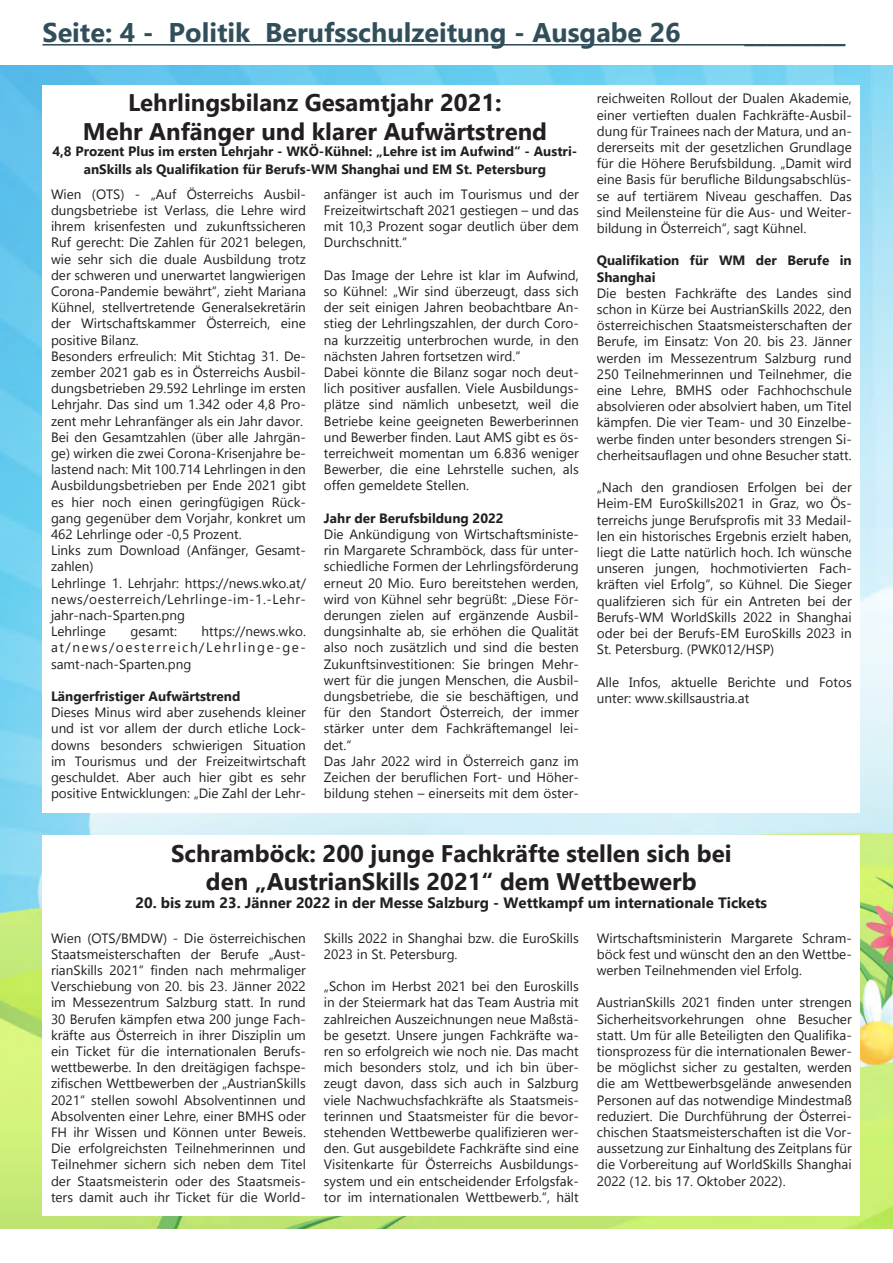
<style>
.page{position:relative;width:893px;height:1263px;background:#fff}
.page>*{position:absolute;margin:0;border:0;box-sizing:border-box;transform-origin:0 0}
.t1{font:700 27px "Gadugi";color:#314f5a}
.t2{font:700 24px/28.8px "Gadugi";color:#231f20;text-align:center}
.t3{font:700 15px "Gadugi";color:#231f20}
.t4{font:13.5px/16.2px "Gadugi";color:#231f20;text-align:justify}
.t5{font:700 13.5px/18px "Gadugi";color:#231f20;text-align:center}
</style>
<div class="page">
<hr style="left:43px;top:44px;width:802px;height:2px;background:#314f5a">
<img style="left:0;top:66px;width:893px;height:1163px">
<div style="left:43px;top:836px;width:817px;height:380px;background:#fff"></div>
<div style="left:43px;top:85px;width:817px;height:727px;background:#fff"></div>
<h1 class="t1" style="left:43px;top:17px;width:640px">Seite: 4 - Politik Berufsschulzeitung - Ausgabe 26</h1>
<h1 class="t1" style="left:745px;top:17px;width:102px">_________</h1>
<h2 class="t2" style="left:83px;top:88px;width:466px">Lehrlingsbilanz Gesamtjahr 2021:<br>Mehr Anfänger und klarer Aufwärtstrend</h2>
<p class="t5" style="left:53px;top:142px;width:526px">4,8 Prozent Plus im ersten Lehrjahr - WKÖ-Kühnel: „Lehre ist im Aufwind“ - Austri&shy;anSkills als Qualifikation für Berufs-WM Shanghai und EM St. Petersburg</p>
<p class="t4" style="left:51px;top:186px;width:256px;text-align:left">Wien (OTS) - „Auf Österreichs Ausbil&shy;dungsbetriebe ist Verlass, die Lehre wird ihrem krisenfesten und zukunftssicheren Ruf gerecht: Die Zahlen für 2021 belegen, wie sehr sich die duale Ausbildung trotz der schweren und unerwartet langwierigen Corona-Pandemie bewährt“, zieht Mariana Kühnel, stellvertretende Generalsekretärin der Wirtschaftskammer Österreich, eine positive Bilanz.<br>Besonders erfreulich: Mit Stichtag 31. De&shy;zember 2021 gab es in Österreichs Ausbil&shy;dungsbetrieben 29.592 Lehrlinge im ersten Lehrjahr. Das sind um 1.342 oder 4,8 Pro&shy;zent mehr Lehranfänger als ein Jahr davor.<br>Bei den Gesamtzahlen (über alle Jahrgän&shy;ge) wirken die zwei Corona-Krisenjahre be&shy;lastend nach: Mit 100.714 Lehrlingen in den Ausbildungsbetrieben per Ende 2021 gibt es hier noch einen geringfügigen Rück&shy;gang gegenüber dem Vorjahr, konkret um 462 Lehrlinge oder -0,5 Prozent.<br>Links zum Download (Anfänger, Gesamt&shy;zahlen)<br>Lehrlinge 1. Lehrjahr: https://news.wko.at/ news/oesterreich/Lehrlinge-im-1.-Lehr&shy;jahr-nach-Sparten.png<br>Lehrlinge</p>
<p class="t4" style="left:324px;top:186px;width:256px">anfänger ist auch im Tourismus und der Freizeitwirtschaft 2021 gestiegen – und das mit 10,3 Prozent sogar deutlich über dem Durchschnitt.“</p>
<p class="t4" style="left:324px;top:267px;width:256px;text-align:left">Das Image der Lehre ist klar im Aufwind, so Kühnel: „Wir sind überzeugt, dass sich der seit einigen Jahren beobachtbare An&shy;stieg der Lehrlingszahlen, der durch Coro&shy;na kurzzeitig unterbrochen wurde, in den nächsten Jahren fortsetzen wird.“<br>Dabei könnte die Bilanz sogar noch deut&shy;lich positiver ausfallen. Viele Ausbildungs&shy;plätze sind nämlich unbesetzt, weil die Betriebe keine geeigneten Bewerberinnen und Bewerber finden. Laut AMS gibt es ös&shy;terreichweit momentan um 6.836 weniger Bewerber, die eine Lehrstelle suchen, als offen gemeldete Stellen.</p>
<p class="t5" style="left:324px;top:509px;width:181px">Jahr der Berufsbildung 2022</p>
<p class="t4" style="left:324px;top:526px;width:256px;text-align:left">Die Ankündigung von Wirtschaftsministe&shy;rin Margarete Schramböck, dass für unter&shy;schiedliche Formen der Lehrlingsförderung erneut 20 Mio. Euro bereitstehen werden, wird von Kühnel sehr begrüßt: „Diese För&shy;derungen zielen auf ergänzende Ausbil&shy;dungsinhalte ab, sie erhöhen die Qualität also noch zusätzlich und sind die besten Zukunftsinvestitionen: Sie bringen Mehr&shy;wert für die jungen Menschen, die Ausbil&shy;dungsbetriebe, die sie beschäftigen, und für den Standort Österreich, der immer stärker unter dem Fachkräftemangel lei&shy;det.“<br>Das Jahr 2022 wird in Österreich ganz im Zeichen der beruflichen Fort- und Höher&shy;bildung stehen – einerseits mit dem öster-</p>
<p class="t4" style="left:51px;top:623px;width:256px;text-indent:151px">https://news.wko. at/news/oesterreich/Lehrlinge-ge&shy;samt-nach-Sparten.png</p>
<p class="t5" style="left:51px;top:687px;width:191px">Längerfristiger Aufwärtstrend</p>
<p class="t4" style="left:51px;top:704px;width:256px">Dieses Minus wird aber zusehends kleiner und ist vor allem der durch etliche Lock&shy;downs besonders schwierigen Situation im Tourismus und der Freizeitwirtschaft geschuldet. Aber auch hier gibt es sehr positive Entwicklungen: „Die Zahl der Lehr-</p>
<p class="t4" style="left:130px;top:623px;width:48px">gesamt:</p>
<p class="t4" style="left:597px;top:90px;width:256px">reichweiten Rollout der Dualen Akademie, einer vertieften dualen Fachkräfte-Ausbil&shy;dung für Trainees nach der Matura, und an&shy;dererseits mit der gesetzlichen Grundlage für die Höhere Berufsbildung. „Damit wird eine Basis für berufliche Bildungsabschlüs&shy;se auf tertiärem Niveau geschaffen. Das sind Meilensteine für die Aus- und Weiter&shy;bildung in Österreich“, sagt Kühnel.</p>
<p class="t5" style="left:597px;top:252px;width:256px;line-height:16.2px;text-align:left">Qualifikation für WM der Berufe in<br>Shanghai</p>
<p class="t4" style="left:597px;top:285px;width:256px">Die besten Fachkräfte des Landes sind schon in Kürze bei AustrianSkills 2022, den österreichischen Staatsmeisterschaften der Berufe, im Einsatz: Von 20. bis 23. Jänner werden im Messezentrum Salzburg rund 250 Teilnehmerinnen und Teilnehmer, die eine Lehre, BMHS oder Fachhochschule absolvieren oder absolviert haben, um Titel kämpfen. Die vier Team- und 30 Einzelbe&shy;werbe finden unter besonders strengen Si&shy;cherheitsauflagen und ohne Besucher statt.</p>
<p class="t4" style="left:597px;top:479px;width:256px">„Nach den grandiosen Erfolgen bei der Heim-EM EuroSkills2021 in Graz, wo Ös&shy;terreichs junge Berufsprofis mit 33 Medail&shy;len ein historisches Ergebnis erzielt haben, liegt die Latte natürlich hoch. Ich wünsche unseren jungen, hochmotivierten Fach&shy;kräften viel Erfolg“, so Kühnel. Die Sieger qualifzieren sich für ein Antreten bei der Berufs-WM WorldSkills 2022 in Shanghai oder bei der Berufs-EM EuroSkills 2023 in St. Petersburg. (PWK012/HSP)</p>
<p class="t4" style="left:597px;top:674px;width:256px">Alle Infos, aktuelle Berichte und Fotos unter: www.skillsaustria.at</p>
<h2 class="t2" style="left:171px;top:838px;width:562px">Schramböck: 200 junge Fachkräfte stellen sich bei den „AustrianSkills 2021“ dem Wettbewerb</h2>
<p class="t3" style="left:136px;top:894px;width:633px">20. bis zum 23. Jänner 2022 in der Messe Salzburg - Wettkampf um internationale Tickets</p>
<p class="t4" style="left:51px;top:930px;width:256px">Wien (OTS/BMDW) - Die österreichischen Staatsmeisterschaften der Berufe „Aust&shy;rianSkills 2021“ finden nach mehrmaliger Verschiebung von 20. bis 23. Jänner 2022 im Messezentrum Salzburg statt. In rund 30 Berufen kämpfen etwa 200 junge Fach&shy;kräfte aus Österreich in ihrer Disziplin um ein Ticket für die internationalen Berufs&shy;wettbewerbe. In den dreitägigen fachspe&shy;zifischen Wettbewerben der „AustrianSkills 2021“ stellen sowohl Absolventinnen und Absolventen einer Lehre, einer BMHS oder FH ihr Wissen und Können unter Beweis.<br>Die erfolgreichsten Teilnehmerinnen und Teilnehmer sichern sich neben dem Titel der Staatsmeisterin oder des Staatsmeis&shy;ters damit auch ihr Ticket für die World-</p>
<p class="t4" style="left:324px;top:930px;width:256px">Skills 2022 in Shanghai bzw. die EuroSkills<br>2023 in St. Petersburg.</p>
<p class="t4" style="left:597px;top:930px;width:256px">Wirtschaftsministerin Margarete Schram&shy;böck fest und wünscht den an den Wettbe&shy;werben Teilnehmenden viel Erfolg.</p>
<p class="t4" style="left:597px;top:994px;width:256px">AustrianSkills 2021 finden unter strengen Sicherheitsvorkehrungen ohne Besucher statt. Um für alle Beteiligten den Qualifika&shy;tionsprozess für die internationalen Bewer&shy;be möglichst sicher zu gestalten, werden die am Wettbewerbsgelände anwesenden Personen auf das notwendige Mindestmaß reduziert. Die Durchführung der Österrei&shy;chischen Staatsmeisterschaften ist die Vor&shy;aussetzung zur Einhaltung des Zeitplans für die Vorbereitung auf WorldSkills Shanghai 2022 (12. bis 17. Oktober 2022).</p>
<p class="t4" style="left:324px;top:978px;width:256px">„Schon im Herbst 2021 bei den Euroskills in der Steiermark hat das Team Austria mit zahlreichen Auszeichnungen neue Maßstä&shy;be gesetzt. Unsere jungen Fachkräfte wa&shy;ren so erfolgreich wie noch nie. Das macht mich besonders stolz, und ich bin über&shy;zeugt davon, dass sich auch in Salzburg viele Nachwuchsfachkräfte als Staatsmeis&shy;terinnen und Staatsmeister für die bevor&shy;stehenden Wettbewerbe qualifizieren wer&shy;den. Gut ausgebildete Fachkräfte sind eine Visitenkarte für Österreichs Ausbildungs&shy;system und ein entscheidender Erfolgsfak&shy;tor im internationalen Wettbewerb.“, hält</p>
</div>
